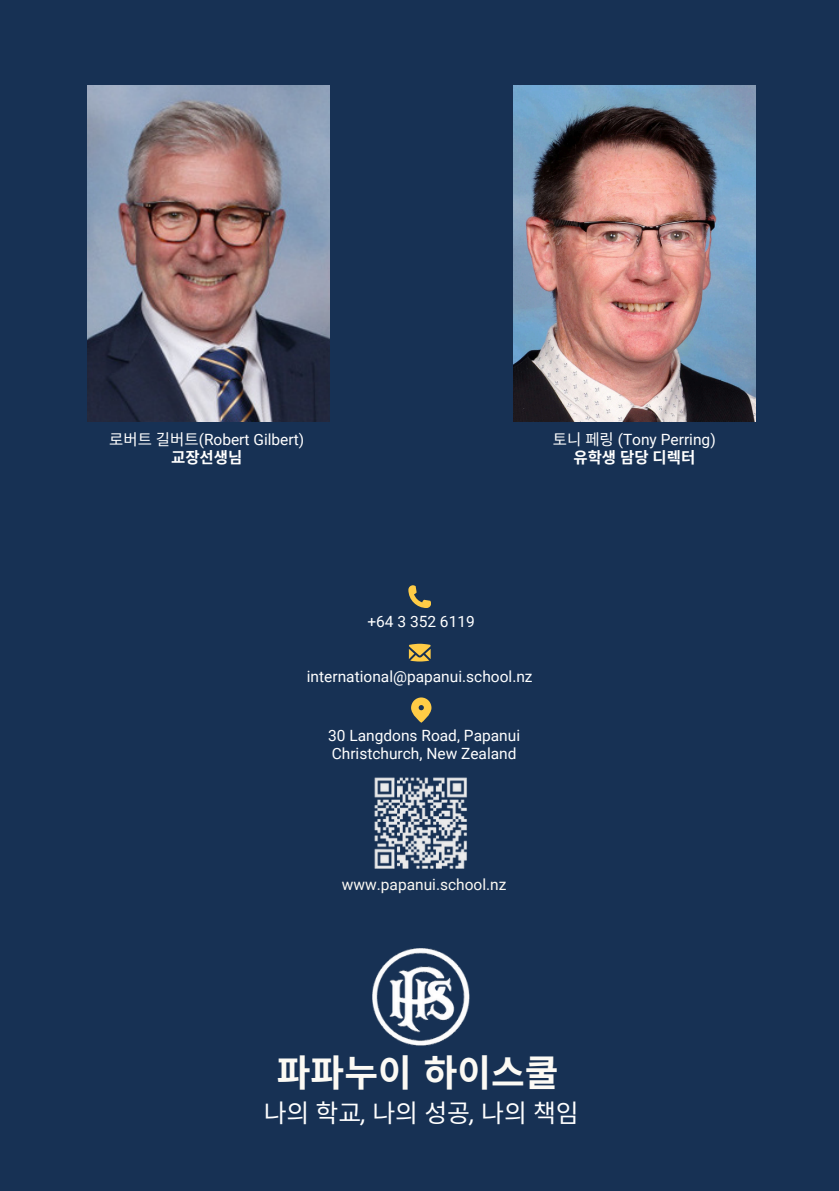
<style>
.page{position:relative;width:839px;height:1191px;background:#fff}
.page>*{position:absolute;margin:0;border:0;box-sizing:border-box;transform-origin:0 0}
.t1{font:700 36.6px "Noto Sans CJ Ksc";color:#fcfaf4}
.t2{font:25px "Noto Sans CJ Ksc";color:#fff}
.t3{font:15.4px "Roboto";color:#fff}
.t4{font:15.4px "Roboto";color:#fcfaf4}
.t5{font:700 15.4px "Noto Sans CJ Ksc";color:#fff}
.s1{font-family:"Noto Sans CJ Ksc"}
.s2{font-family:"Roboto";font-style:italic}
</style>
<div class="page">
<div style="left:0;top:0;width:838px;height:1191px;background:#173154"></div>
<img style="left:374px;top:777px;width:93px;height:92px">
<svg style="left:408px;top:585px;width:23px;height:23px"></svg>
<svg style="left:409px;top:644px;width:21px;height:18px"></svg>
<svg style="left:411px;top:697px;width:20px;height:26px"></svg>
<img style="left:372px;top:948px;width:97px;height:98px">
<img style="left:87px;top:86px;width:242px;height:336px">
<img style="left:513px;top:86px;width:242px;height:336px">
<p class="t3" style="left:109px;top:431px;width:196px"><span class="s1">로버트 길버트</span>(Robert Gilbert)</p>
<p class="t5" style="left:171px;top:445px;width:73px">교장선생님</p>
<p class="t3" style="left:553px;top:431px;width:164px"><span class="s1">토니 페링</span> (Tony Perring)</p>
<p class="t5" style="left:573px;top:445px;width:123px">유학생 담당 디렉터</p>
<p class="t3" style="left:367px;top:613px;width:109px">+64 3 352 6119</p>
<p class="t3" style="left:307px;top:668px;width:227px">international@papanui.school.nz</p>
<p class="t3" style="left:328px;top:727px;width:193px">30 Langdons Road, Papanui</p>
<p class="t3" style="left:332px;top:745px;width:186px">Christchurch, New Zealand</p>
<p class="t4" style="left:342px;top:876px;width:166px">www.papanui.school.nz</p>
<p class="t1" style="left:277px;top:1044px;width:283px">파파누이 하이스쿨</p>
<p class="t2" style="left:264px;top:1093px;width:317px">나의 학교<span class="s2">,</span> 나의 성공<span class="s2">,</span> 나의 책임</p>
</div>
